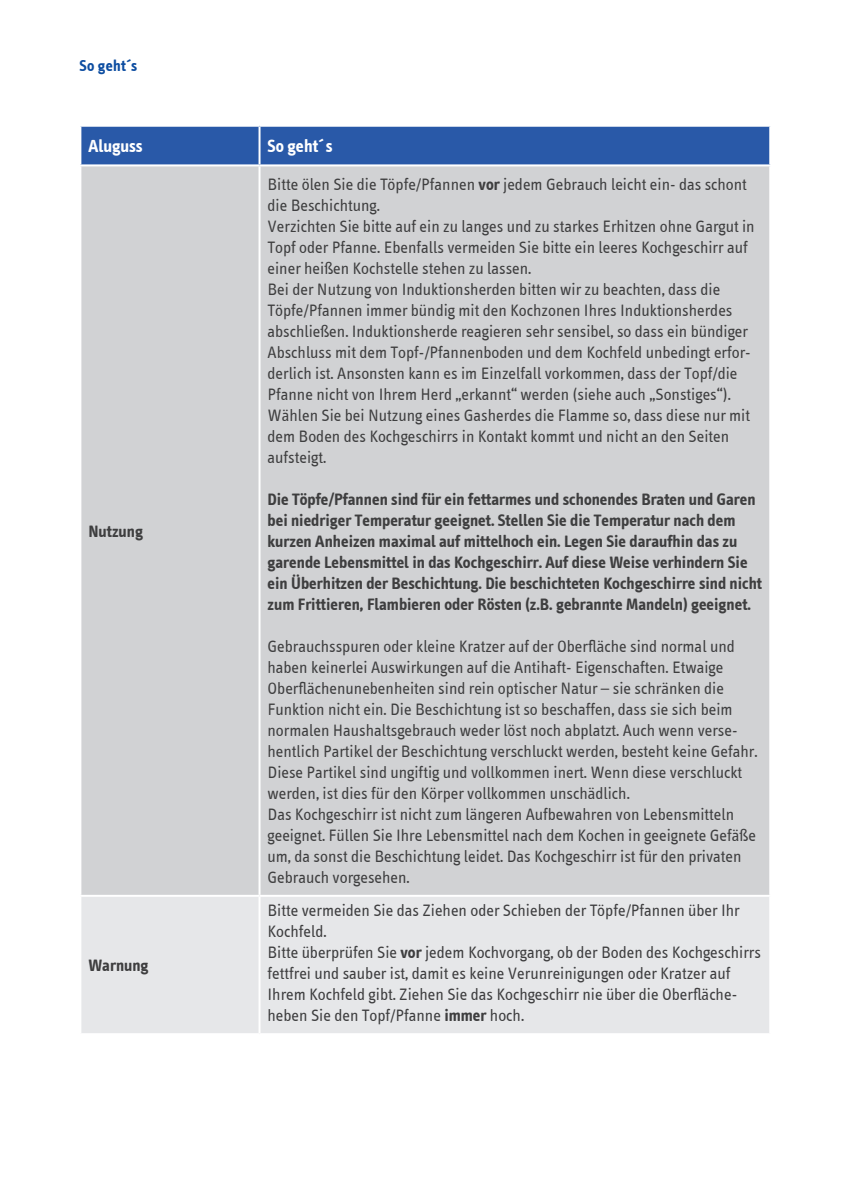
<style>
.page{position:relative;width:845px;height:1202px;background:#fff}
.page>*{position:absolute;margin:0;border:0;box-sizing:border-box;transform-origin:0 0}
.t1{font:700 18px "Info Text";color:#fff}
.t2{font:17px/21px "Info Text";color:#3e3e3f}
.t3{font:700 17px/21px "Info Text";color:#3e3e3f}
.t4{font:700 16px "Info Text";letter-spacing:.02em;color:#0d4da1}
.s1{font-weight:700}
</style>
<div class="page">
<div style="left:81px;top:127px;width:688px;height:37px;background:#2959a8"></div>
<div style="left:81px;top:166px;width:688px;height:729px;background:#d1d2d4"></div>
<div style="left:81px;top:897px;width:688px;height:136px;background:#e6e7e9"></div>
<hr style="left:258px;top:127px;width:2px;height:37px;background:#fff">
<hr style="left:258px;top:166px;width:2px;height:729px;background:#fff">
<hr style="left:258px;top:897px;width:2px;height:136px;background:#fff">
<p class="t4" style="left:79px;top:57px;width:59px">So geht´s</p>
<p class="t1" style="left:88px;top:136px;width:56px">Aluguss</p>
<p class="t1" style="left:267px;top:136px;width:67px">So geht´s</p>
<p class="t3" style="left:88px;top:521px;width:56px">Nutzung</p>
<p class="t3" style="left:88px;top:955px;width:62px">Warnung</p>
<p class="t2" style="left:267px;top:174px;width:489px">Bitte ölen Sie die Töpfe/Pfannen <span class="s1">vor</span> jedem Gebrauch leicht ein- das schont die Beschichtung.<br>Verzichten Sie bitte auf ein zu langes und zu starkes Erhitzen ohne Gargut in Topf oder Pfanne. Ebenfalls vermeiden Sie bitte ein leeres Kochgeschirr auf einer heißen Kochstelle stehen zu lassen.<br>Bei der Nutzung von Induktionsherden bitten wir zu beachten, dass die Töpfe/Pfannen immer bündig mit den Kochzonen Ihres Induktionsherdes abschließen. Induktionsherde reagieren sehr sensibel, so dass ein bündiger Abschluss mit dem Topf-/Pfannenboden und dem Kochfeld unbedingt erfor&shy;derlich ist. Ansonsten kann es im Einzelfall vorkommen, dass der Topf/die Pfanne nicht von Ihrem Herd „erkannt“ werden (siehe auch „Sonstiges“).<br>Wählen Sie bei Nutzung eines Gasherdes die Flamme so, dass diese nur mit dem Boden des Kochgeschirrs in Kontakt kommt und nicht an den Seiten aufsteigt.</p>
<p class="t3" style="left:267px;top:489px;width:496px">Die Töpfe/Pfannen sind für ein fettarmes und schonendes Braten und Garen bei niedriger Temperatur geeignet. Stellen Sie die Temperatur nach dem kurzen Anheizen maximal auf mittelhoch ein. Legen Sie daraufhin das zu garende Lebensmittel in das Kochgeschirr. Auf diese Weise verhindern Sie ein Überhitzen der Beschichtung. Die beschichteten Kochgeschirre sind nicht zum Frittieren, Flambieren oder Rösten (z.B. gebrannte Mandeln) geeignet.</p>
<p class="t2" style="left:267px;top:636px;width:491px">Gebrauchsspuren oder kleine Kratzer auf der Oberfläche sind normal und haben keinerlei Auswirkungen auf die Antihaft- Eigenschaften. Etwaige Oberflächenunebenheiten sind rein optischer Natur – sie schränken die Funktion nicht ein. Die Beschichtung ist so beschaffen, dass sie sich beim normalen Haushaltsgebrauch weder löst noch abplatzt. Auch wenn verse&shy;hentlich Partikel der Beschichtung verschluckt werden, besteht keine Gefahr.<br>Diese Partikel sind ungiftig und vollkommen inert. Wenn diese verschluckt werden, ist dies für den Körper vollkommen unschädlich.<br>Das Kochgeschirr ist nicht zum längeren Aufbewahren von Lebensmitteln geeignet. Füllen Sie Ihre Lebensmittel nach dem Kochen in geeignete Gefäße um, da sonst die Beschichtung leidet. Das Kochgeschirr ist für den privaten Gebrauch vorgesehen.</p>
<p class="t2" style="left:267px;top:900px;width:495px">Bitte vermeiden Sie das Ziehen oder Schieben der Töpfe/Pfannen über Ihr Kochfeld.<br>Bitte überprüfen Sie <span class="s1">vor</span> jedem Kochvorgang, ob der Boden des Kochgeschirrs fettfrei und sauber ist, damit es keine Verunreinigungen oder Kratzer auf Ihrem Kochfeld gibt. Ziehen Sie das Kochgeschirr nie über die Oberfläche&shy;heben Sie den Topf/Pfanne <span class="s1">immer</span> hoch.</p>
</div>
